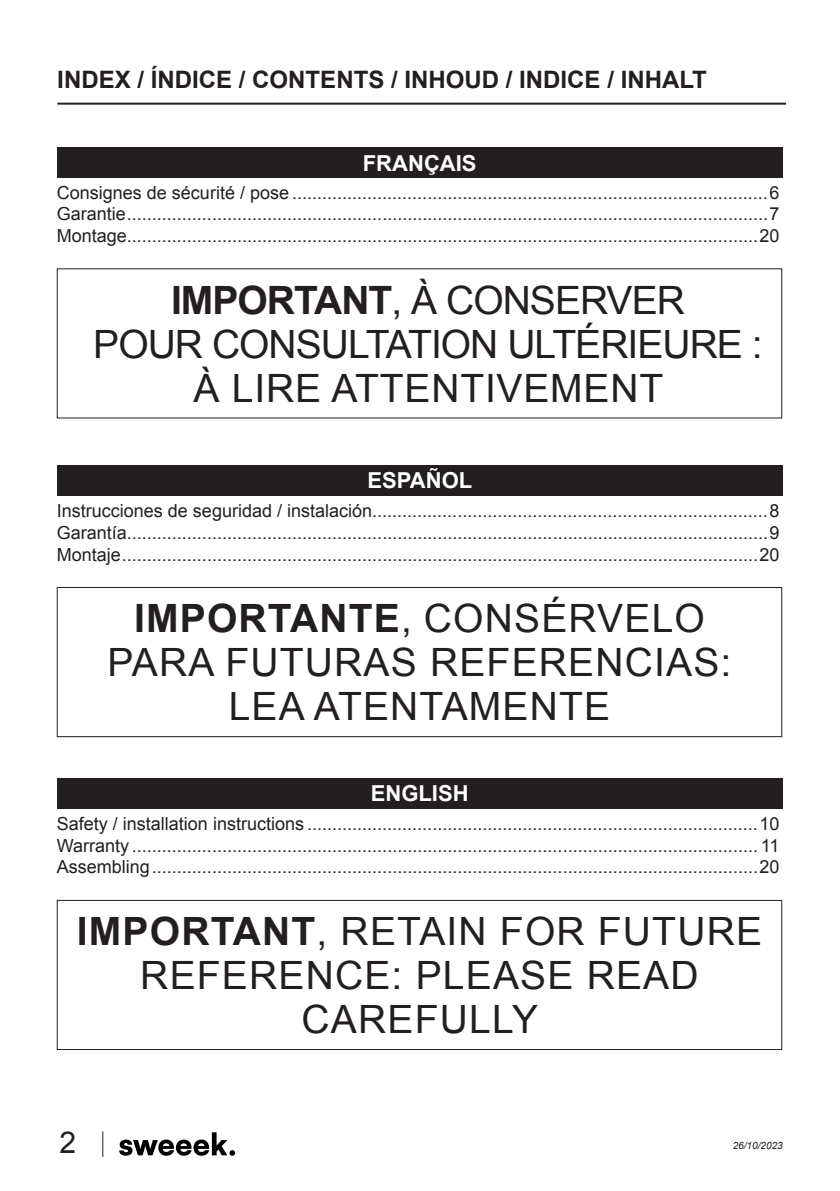
<style>
.page{position:relative;width:840px;height:1191px;background:#fff}
.page>*{position:absolute;margin:0;border:0;box-sizing:border-box;transform-origin:0 0}
.t1{font:39px/44px "Arial";letter-spacing:.03em;color:#231f20;text-align:center}
.t2{font:39px/44px "Arial";letter-spacing:-.025em;color:#231f20;text-align:center}
.t3{font:30px "Arial";color:#231f20}
.TITRE{font:700 24px "Arial";color:#231f20}
.t4{font:700 22px "Arial";color:#fff}
.TITRE-TDM-9PT{font:18px "Arial";color:#231f20}
.t5{font:italic 10px "Arial";color:#231f20}
.s1{font-weight:700}
</style>
<div class="page">
<svg style="left:102px;top:1131px;width:1px;height:26px"></svg>
<svg style="left:119px;top:1132px;width:116px;height:23px"></svg>
<hr style="left:57px;top:103px;width:728px;height:2px;background:#231f20">
<div style="left:57px;top:147px;width:725px;height:31px;background:#231f20"></div>
<div style="left:57px;top:465px;width:725px;height:31px;background:#231f20"></div>
<div style="left:57px;top:587px;width:724px;height:150px;border:1px solid #231f20"></div>
<div style="left:57px;top:778px;width:725px;height:30px;background:#231f20"></div>
<div style="left:57px;top:900px;width:724px;height:150px;border:1px solid #231f20"></div>
<p class="TITRE" style="left:57px;top:64px;width:650px">INDEX / ÍNDICE / CONTENTS / INHOUD / INDICE / INHALT</p>
<p class="t4" style="left:362px;top:149px;width:115px">FRANÇAIS</p>
<p class="TITRE-TDM-9PT" style="left:57px;top:181px;width:723px">Consignes de sécurité / pose ...............................................................................................6</p>
<p class="TITRE-TDM-9PT" style="left:57px;top:202px;width:723px">Garantie................................................................................................................................7</p>
<p class="TITRE-TDM-9PT" style="left:57px;top:224px;width:723px">Montage..............................................................................................................................20</p>
<p class="t2" style="left:93px;top:278px;width:670px"><span class="s1">IMPORTANT</span>, À CONSERVER<br>POUR CONSULTATION ULTÉRIEURE :<br>À LIRE ATTENTIVEMENT</p>
<p class="t4" style="left:367px;top:466px;width:106px">ESPAÑOL</p>
<p class="TITRE-TDM-9PT" style="left:57px;top:499px;width:723px">Instrucciones de seguridad / instalación...............................................................................8</p>
<p class="TITRE-TDM-9PT" style="left:57px;top:521px;width:723px">Garantía................................................................................................................................9</p>
<p class="TITRE-TDM-9PT" style="left:57px;top:542px;width:723px">Montaje...............................................................................................................................20</p>
<p class="t1" style="left:107px;top:597px;width:625px"><span class="s1">IMPORTANTE</span>, CONSÉRVELO<br>PARA FUTURAS REFERENCIAS:</p>
<p class="t1" style="left:228px;top:685px;width:383px">LEA ATENTAMENTE</p>
<p class="t4" style="left:370px;top:779px;width:99px">ENGLISH</p>
<p class="TITRE-TDM-9PT" style="left:57px;top:812px;width:723px">Safety / installation instructions ..........................................................................................10</p>
<p class="TITRE-TDM-9PT" style="left:57px;top:833px;width:723px">Warranty ............................................................................................................................. 11</p>
<p class="TITRE-TDM-9PT" style="left:57px;top:855px;width:723px">Assembling.........................................................................................................................20</p>
<p class="t1" style="left:77px;top:910px;width:686px"><span class="s1">IMPORTANT</span>, RETAIN FOR FUTURE<br>REFERENCE: PLEASE READ</p>
<p class="t1" style="left:301px;top:998px;width:238px">CAREFULLY</p>
<h2 class="t3" style="left:60px;top:1123px;width:18px">2</h2>
<p class="t5" style="left:732px;top:1138px;width:52px">26/10/2023</p>
</div>
